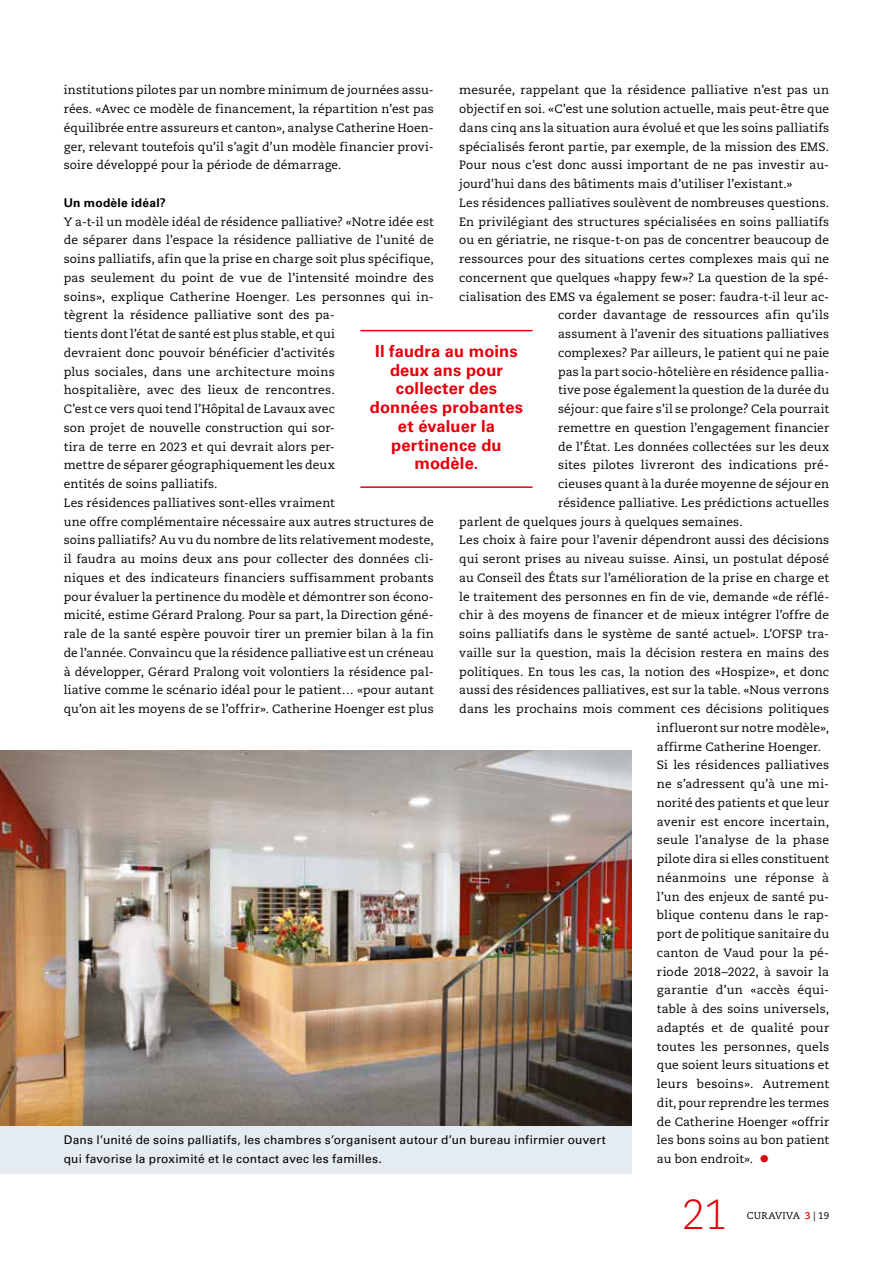
<style>
.page{position:relative;width:893px;height:1263px;background:#fff}
.page>*{position:absolute;margin:0;border:0;box-sizing:border-box;transform-origin:0 0}
.t1{font:300 42px "Caecilia LT Std";color:#e3000b}
.t2{font:700 16.5px/18.8px "Univers LT Std";letter-spacing:.01em;color:#e3000b;text-align:center}
.t3{font:12px/18.8px "Caecilia LT Std";letter-spacing:.01em;color:#000;text-align:justify}
.t4{font:12px/18.8px "Univers LT Std";letter-spacing:.015em;color:#000}
.t5{font:700 12px "Univers LT Std";letter-spacing:.025em;color:#000}
.t6{font:9.75px "Caecilia LT Std";letter-spacing:.035em;color:#000}
.s1{font-size:21px;color:#e3000b}
.s2{font-weight:700;color:#e3000b}
</style>
<div class="page">
<img style="left:0;top:751px;width:631px;height:374px">
<div style="left:0;top:1126px;width:631px;height:47px;background:#e5ecf1"></div>
<hr style="left:360px;top:330px;width:173px;height:1px;background:#e3000b">
<hr style="left:360px;top:486px;width:173px;height:2px;background:#e3000b">
<p class="t3" style="left:64px;top:81px;width:371px">institutions pilotes par un nombre minimum de journées assu&shy;rées. «Avec ce modèle de financement, la répartition n’est pas équilibrée entre assureurs et canton», analyse Catherine Hoen&shy;ger, relevant toutefois qu’il s’agit d’un modèle financier provi&shy;soire développé pour la période de démarrage.</p>
<p class="t5" style="left:64px;top:196px;width:103px">Un modèle idéal?</p>
<p class="t3" style="left:64px;top:212px;width:371px;text-align:left">Y a-t-il un modèle idéal de résidence palliative? «Notre idée est de séparer dans l’espace la résidence palliative de l’unité de soins palliatifs, afin que la prise en charge soit plus spécifique, pas seulement du point de vue de l’intensité moindre des soins», explique Catherine Hoenger. Les personnes qui in&shy;tègrent la résidence palliative sont des pa-<br>tients dont l’état de santé est plus stable, et qui<br>devraient donc pouvoir bénéficier d’activités<br>plus sociales, dans une architecture moins<br>hospitalière, avec des lieux de rencontres.<br>C’est ce vers quoi tend l’Hôpital de Lavaux avec<br>son projet de nouvelle construction qui sor-<br>tira de terre en 2023 et qui devrait alors per-<br>mettre de séparer géographiquement les deux<br>entités de soins palliatifs.<br>Les résidences palliatives sont-elles vraiment<br>une offre complémentaire nécessaire aux autres structures de soins palliatifs? Au vu du nombre de lits relativement modeste, il faudra au moins deux ans pour collecter des données cli&shy;niques et des indicateurs financiers suffisamment probants pour évaluer la pertinence du modèle et démontrer son écono&shy;micité, estime Gérard Pralong. Pour sa part, la Direction géné&shy;rale de la santé espère pouvoir tirer un premier bilan à la fin de l’année. Convaincu que la résidence palliative est un créneau à développer, Gérard Pralong voit volontiers la résidence pal&shy;liative comme le scénario idéal pour le patient… «pour autant qu’on ait les moyens de se l’offrir». Catherine Hoenger est plus</p>
<p class="t3" style="left:459px;top:81px;width:371px">mesurée, rappelant que la résidence palliative n’est pas un</p>
<p class="t3" style="left:459px;top:100px;width:371px">objectif en soi. «C’est une solution actuelle, mais peut-être que</p>
<p class="t3" style="left:459px;top:119px;width:371px">dans cinq ans la situation aura évolué et que les soins palliatifs</p>
<p class="t3" style="left:459px;top:137px;width:371px">spécialisés feront partie, par exemple, de la mission des EMS.</p>
<p class="t3" style="left:459px;top:156px;width:371px">Pour nous c’est donc aussi important de ne pas investir au-</p>
<p class="t3" style="left:459px;top:175px;width:335px">jourd’hui dans des bâtiments mais d’utiliser l’existant.»</p>
<p class="t3" style="left:459px;top:194px;width:371px">Les résidences palliatives soulèvent de nombreuses questions.</p>
<p class="t3" style="left:459px;top:212px;width:371px">En privilégiant des structures spécialisées en soins palliatifs</p>
<p class="t3" style="left:459px;top:231px;width:371px">ou en gériatrie, ne risque-t-on pas de concentrer beaucoup de</p>
<p class="t3" style="left:459px;top:250px;width:371px">ressources pour des situations certes complexes mais qui ne</p>
<p class="t3" style="left:459px;top:268px;width:371px">concernent que quelques «happy few»? La question de la spé-</p>
<p class="t3" style="left:459px;top:287px;width:371px">cialisation des EMS va également se poser: faudra-t-il leur ac-</p>
<p class="t3" style="left:558px;top:306px;width:273px">corder davantage de ressources afin qu’ils</p>
<p class="t3" style="left:558px;top:325px;width:273px">assument à l’avenir des situations palliatives</p>
<p class="t3" style="left:558px;top:344px;width:273px">complexes? Par ailleurs, le patient qui ne paie</p>
<p class="t3" style="left:558px;top:362px;width:273px">pas la part socio-hôtelière en résidence pallia-</p>
<p class="t3" style="left:558px;top:381px;width:273px">tive pose également la question de la durée du</p>
<p class="t3" style="left:558px;top:400px;width:273px">séjour: que faire s’il se prolonge? Cela pourrait</p>
<p class="t3" style="left:558px;top:418px;width:273px">remettre en question l’engagement financier</p>
<p class="t3" style="left:558px;top:437px;width:273px">de l’État. Les données collectées sur les deux</p>
<p class="t3" style="left:558px;top:456px;width:273px">sites pilotes livreront des indications pré-</p>
<p class="t3" style="left:558px;top:475px;width:273px">cieuses quant à la durée moyenne de séjour en</p>
<p class="t3" style="left:558px;top:494px;width:273px">résidence palliative. Les prédictions actuelles</p>
<p class="t3" style="left:459px;top:512px;width:285px">parlent de quelques jours à quelques semaines.</p>
<p class="t3" style="left:459px;top:531px;width:371px">Les choix à faire pour l’avenir dépendront aussi des décisions</p>
<p class="t3" style="left:459px;top:550px;width:371px">qui seront prises au niveau suisse. Ainsi, un postulat déposé</p>
<p class="t3" style="left:459px;top:568px;width:371px">au Conseil des États sur l’amélioration de la prise en charge et</p>
<p class="t3" style="left:459px;top:587px;width:371px">le traitement des personnes en fin de vie, demande «de réflé-</p>
<p class="t3" style="left:459px;top:606px;width:371px">chir à des moyens de financer et de mieux intégrer l’offre de</p>
<p class="t3" style="left:459px;top:625px;width:371px">soins palliatifs dans le système de santé actuel». L’OFSP tra-</p>
<p class="t3" style="left:459px;top:644px;width:371px">vaille sur la question, mais la décision restera en mains des</p>
<p class="t3" style="left:459px;top:662px;width:371px">politiques. En tous les cas, la notion des «Hospize», et donc</p>
<p class="t3" style="left:459px;top:681px;width:371px">aussi des résidences palliatives, est sur la table. «Nous verrons</p>
<p class="t3" style="left:459px;top:700px;width:371px">dans les prochains mois comment ces décisions politiques</p>
<p class="t3" style="left:657px;top:719px;width:174px">influeront sur notre modèle»,</p>
<p class="t3" style="left:657px;top:737px;width:166px">affirme Catherine Hoenger.</p>
<p class="t3" style="left:657px;top:756px;width:174px">Si les résidences palliatives</p>
<p class="t3" style="left:657px;top:775px;width:174px">ne s’adressent qu’à une mi-</p>
<p class="t3" style="left:657px;top:794px;width:174px">norité des patients et que leur</p>
<p class="t3" style="left:657px;top:812px;width:174px">avenir est encore incertain,</p>
<p class="t3" style="left:657px;top:831px;width:174px">seule l’analyse de la phase</p>
<p class="t3" style="left:657px;top:850px;width:174px">pilote dira si elles constituent</p>
<p class="t3" style="left:657px;top:869px;width:174px">néanmoins une réponse à</p>
<p class="t3" style="left:657px;top:887px;width:174px">l’un des enjeux de santé pu-</p>
<p class="t3" style="left:657px;top:906px;width:174px">blique contenu dans le rap-</p>
<p class="t3" style="left:657px;top:925px;width:174px">port de politique sanitaire du</p>
<p class="t3" style="left:657px;top:944px;width:174px">canton de Vaud pour la pé-</p>
<p class="t3" style="left:657px;top:962px;width:174px">riode 2018–2022, à savoir la</p>
<p class="t3" style="left:657px;top:981px;width:174px">garantie d’un «accès équi-</p>
<p class="t3" style="left:657px;top:1000px;width:174px">table à des soins universels,</p>
<p class="t3" style="left:657px;top:1019px;width:174px">adaptés et de qualité pour</p>
<p class="t3" style="left:657px;top:1037px;width:174px">toutes les personnes, quels</p>
<p class="t3" style="left:657px;top:1056px;width:174px">que soient leurs situations et</p>
<p class="t3" style="left:657px;top:1075px;width:174px">leurs besoins». Autrement</p>
<p class="t3" style="left:657px;top:1094px;width:174px">dit, pour reprendre les termes</p>
<p class="t3" style="left:657px;top:1112px;width:174px">de Catherine Hoenger «offrir</p>
<p class="t3" style="left:657px;top:1131px;width:174px">les bons soins au bon patient</p>
<p class="t3" style="left:657px;top:1150px;width:114px">au bon endroit». <span class="s1">•</span></p>
<h2 class="t2" style="left:370px;top:342px;width:155px">Il faudra au moins deux ans pour collecter des données probantes et évaluer la pertinence du modèle.</h2>
<p class="t4" style="left:64px;top:1131px;width:544px">Dans l’unité de soins palliatifs, les chambres s’organisent autour d’un bureau infirmier ouvert qui favorise la proximité et le contact avec les familles.</p>
<h1 class="t1" style="left:682px;top:1191px;width:47px">21</h1>
<p class="t6" style="left:747px;top:1210px;width:84px">CURAVIVA <span class="s2">3</span> | 19</p>
</div>
